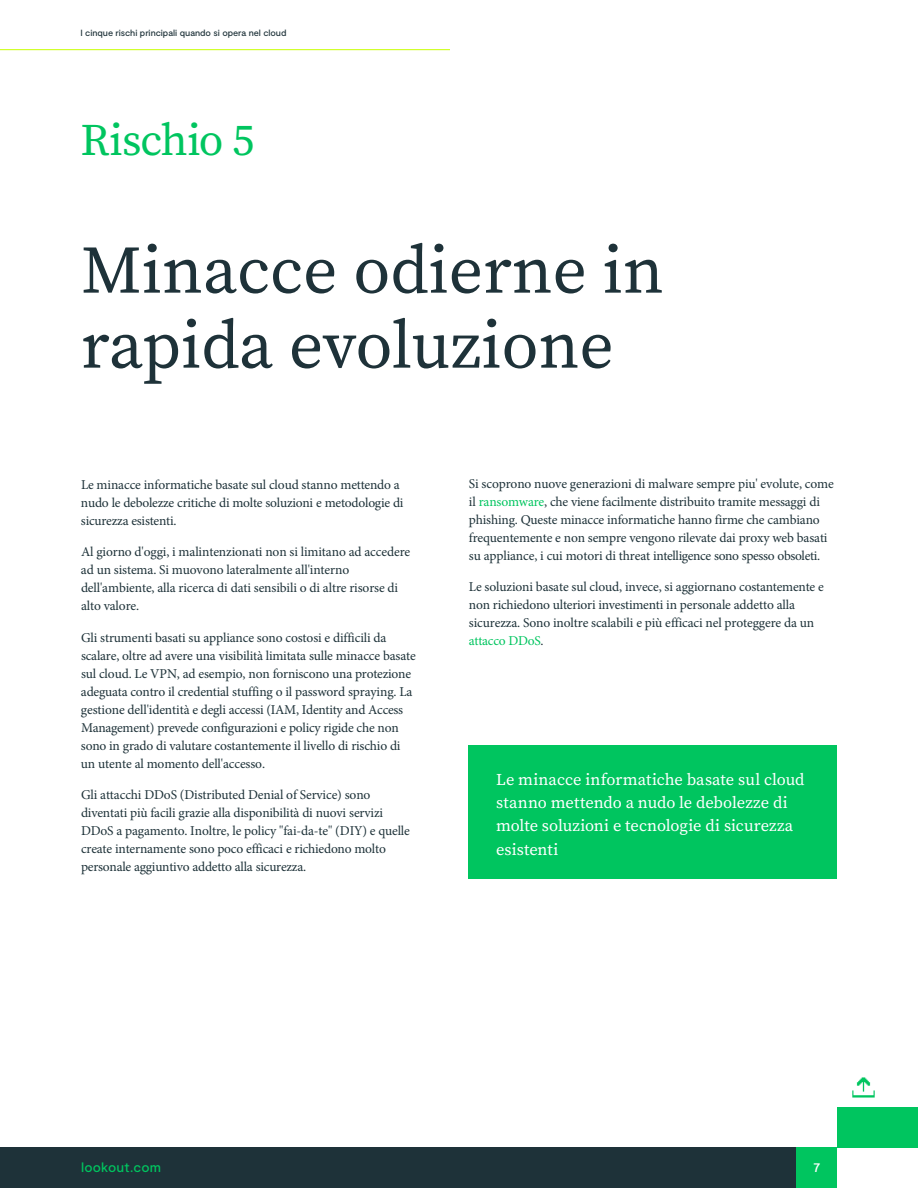
<style>
.page{position:relative;width:918px;height:1188px;background:#fff}
.page>*{position:absolute;margin:0;border:0;box-sizing:border-box;transform-origin:0 0}
.t1{font:67.5px/75px "Source Serif Pro";color:#1e3239}
.t2{font:45px "Source Serif Pro";letter-spacing:-.025em;color:#00c55f}
.t3{font:16.5px/23.2px "Source Serif Pro";color:#fff}
.t4{font:13.5px/18px "Minion Pro";letter-spacing:-.015em;color:#1e3239}
.t5{font:500 13.5px "Moderat";letter-spacing:.015em;color:#00c55f}
.t6{font:500 13.5px "Moderat";color:#fff}
.t7{font:500 9px "Moderat";letter-spacing:-.005em;color:#1e3239}
.s1{color:#00c55f}
</style>
<div class="page">
<img style="left:852px;top:1077px;width:23px;height:21px">
<div style="left:468px;top:746px;width:369px;height:133px;background:#00c55f"></div>
<hr style="left:0;top:49px;width:450px;height:1px;background:#c8ff00">
<div style="left:0;top:1148px;width:796px;height:40px;background:#1e3239"></div>
<div style="left:796px;top:1148px;width:41px;height:40px;background:#00c55f"></div>
<div style="left:837px;top:1107px;width:81px;height:41px;background:#00c55f"></div>
<p class="t7" style="left:80px;top:27px;width:208px">I cinque rischi principali quando si opera nel cloud</p>
<h2 class="t2" style="left:80px;top:110px;width:176px">Rischio 5</h2>
<h1 class="t1" style="left:81px;top:233px;width:584px">Minacce odierne in rapida evoluzione</h1>
<p class="t4" style="left:81px;top:475px;width:324px">Le minacce informatiche basate sul cloud stanno mettendo a nudo le debolezze critiche di molte soluzioni e metodologie di sicurezza esistenti.</p>
<p class="t4" style="left:81px;top:543px;width:331px">Al giorno d'oggi, i malintenzionati non si limitano ad accedere ad un sistema. Si muovono lateralmente all'interno dell'ambiente, alla ricerca di dati sensibili o di altre risorse di alto valore.</p>
<p class="t4" style="left:81px;top:628px;width:336px">Gli strumenti basati su appliance sono costosi e difficili da scalare, oltre ad avere una visibilità limitata sulle minacce basate sul cloud. Le VPN, ad esempio, non forniscono una protezione adeguata contro il credential stuffing o il password spraying. La gestione dell'identità e degli accessi (IAM, Identity and Access Management) prevede configurazioni e policy rigide che non sono in grado di valutare costantemente il livello di rischio di un utente al momento dell'accesso.</p>
<p class="t4" style="left:81px;top:786px;width:330px">Gli attacchi DDoS (Distributed Denial of Service) sono diventati più facili grazie alla disponibilità di nuovi servizi DDoS a pagamento. Inoltre, le policy "fai-da-te" (DIY) e quelle create internamente sono poco efficaci e richiedono molto personale aggiuntivo addetto alla sicurezza.</p>
<p class="t4" style="left:469px;top:474px;width:366px">Si scoprono nuove generazioni di malware sempre piu' evolute, come il <span class="s1">ransomware</span>, che viene facilmente distribuito tramite messaggi di phishing. Queste minacce informatiche hanno firme che cambiano frequentemente e non sempre vengono rilevate dai proxy web basati su appliance, i cui motori di threat intelligence sono spesso obsoleti.</p>
<p class="t4" style="left:469px;top:578px;width:356px">Le soluzioni basate sul cloud, invece, si aggiornano costantemente e non richiedono ulteriori investimenti in personale addetto alla sicurezza. Sono inoltre scalabili e più efficaci nel proteggere da un <span class="s1">attacco DDoS</span>.</p>
<p class="t3" style="left:496px;top:768px;width:310px">Le minacce informatiche basate sul cloud stanno mettendo a nudo le debolezze di molte soluzioni e tecnologie di sicurezza esistenti</p>
<p class="t5" style="left:81px;top:1159px;width:82px">lookout.com</p>
<p class="t6" style="left:813px;top:1159px;width:9px">7</p>
</div>
